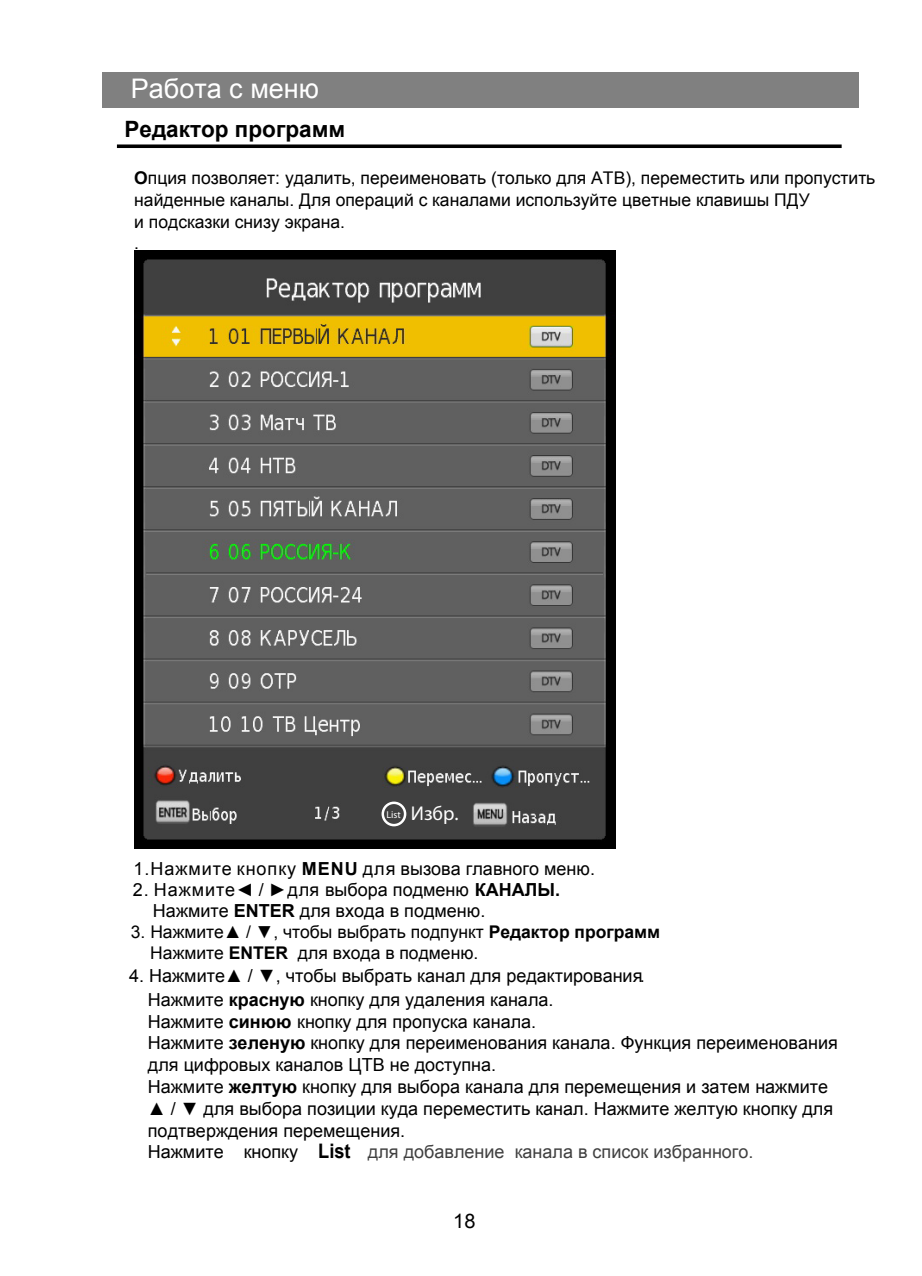
<style>
.page{position:relative;width:922px;height:1276px;background:#fff}
.page>*{position:absolute;margin:0;border:0;box-sizing:border-box;transform-origin:0 0}
.t1{font:27px "Arial";color:#fff}
.t2{font:700 22.5px "Arial";color:#000}
.t3{font:20px "Myriad Pro";color:#fff}
.t4{font:20px "Arial";color:#000}
.t5{font:18px/21.8px "Arial";color:#000}
.t6{font:17.5px/21.5px "Arial";color:#000}
.s1{font-weight:700}
.s2{font-size:10px}
.s3{font-weight:700;font-size:20px}
.s4{color:#404040}
</style>
<div class="page">
<div style="left:102px;top:72px;width:756px;height:35px;background:#808080"></div>
<svg style="left:117px;top:144px;width:724px;height:4px;background:#1e1e1e"></svg>
<img style="left:134px;top:250px;width:481px;height:598px">
<div style="left:375px;top:794px;width:86px;height:39px;background:#404040"></div>
<div style="left:381px;top:801px;width:25px;height:25px;border:2px solid #fff;border-radius:50%"></div>
<h1 class="t1" style="left:131px;top:70px;width:190px">Работа с меню</h1>
<p class="t2" style="left:124px;top:113px;width:222px">Редактор программ</p>
<p class="t6" style="left:134px;top:167px;width:742px"><span class="s1">О</span>пция позволяет: удалить, переименовать (только для АТВ), переместить или пропустить найденные каналы. Для операций с каналами используйте цветные клавишы ПДУ<br>и подсказки снизу экрана.<br>.</p>
<p class="t3" style="left:386px;top:800px;width:74px"><span class="s2">List</span> Избр.</p>
<p class="t5" style="left:133px;top:857px;width:463px">1.Нажмите кнопку <span class="s1">MENU</span> для вызова главного меню.</p>
<p class="t5" style="left:153px;top:878px;width:408px;text-indent:-20px">2. Нажмите◄ / ►для выбора подменю <span class="s1">КАНАЛЫ.<br></span>Нажмите <span class="s1">ENTER</span> для входа в подменю.</p>
<p class="t6" style="left:150px;top:921px;width:511px;text-indent:-19px">3. Нажмите▲ / ▼, чтобы выбрать подпункт <span class="s1">Редактор программ<br></span>Нажмите <span class="s1">ENTER</span> для входа в подменю.</p>
<p class="t5" style="left:129px;top:965px;width:517px">4. Нажмите▲ / ▼, чтобы выбрать канал для редактирования.</p>
<p class="t5" style="left:148px;top:988px;width:691px">Нажмите <span class="s1">красную</span> кнопку для удаления канала.<br>Нажмите <span class="s1">синюю</span> кнопку для пропуска канала.<br>Нажмите <span class="s1">зеленую</span> кнопку для переименования канала. Функция переименования для цифровых каналов ЦТВ не доступна.<br>Нажмите <span class="s1">желтую</span> кнопку для выбора канала для перемещения и затем нажмите</p>
<p class="t5" style="left:148px;top:1097px;width:686px">▲ / ▼ для выбора позиции куда переместить канал. Нажмите желтую кнопку для подтверждения перемещения.<br>Нажмите кнопку <span class="s3">List</span> <span class="s4">для добавление канала в список избранного.</span></p>
<p class="t4" style="left:453px;top:1207px;width:24px">18</p>
</div>
